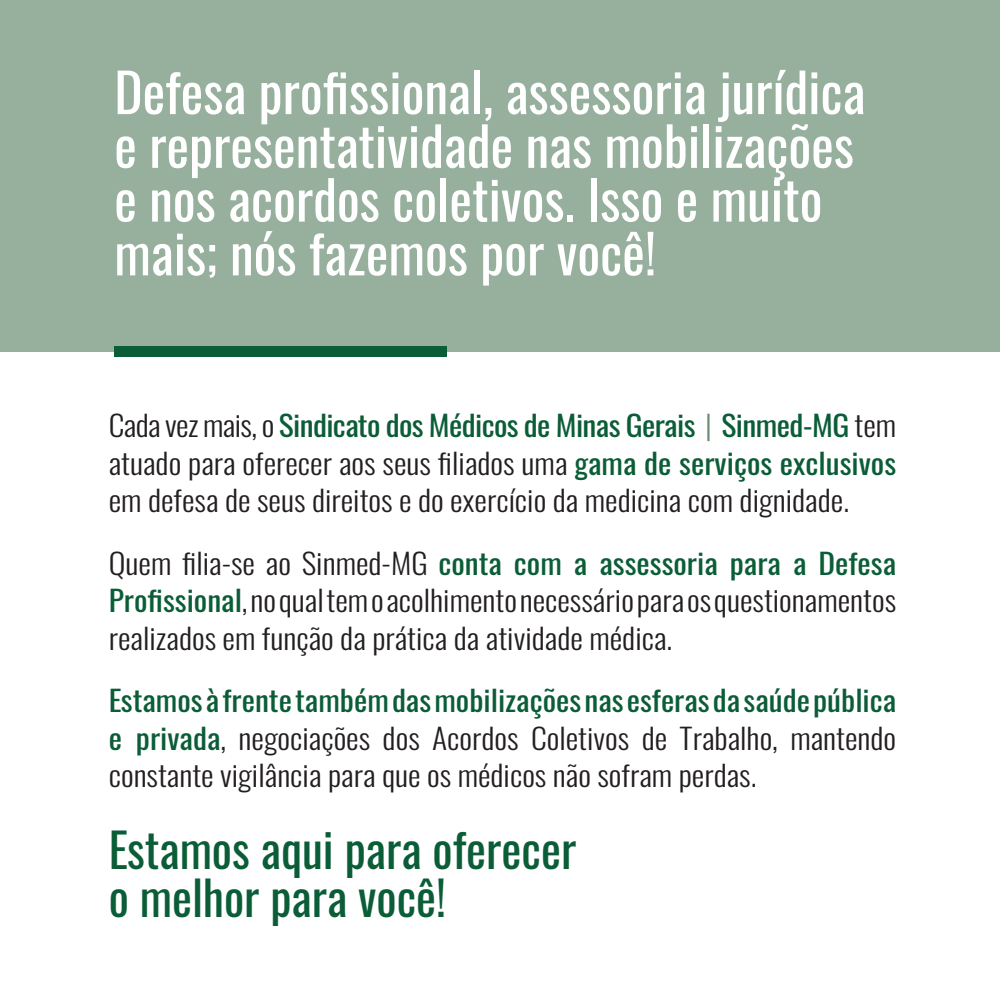
<style>
.page{position:relative;width:1000px;height:1000px;background:#fff}
.page>*{position:absolute;margin:0;border:0;box-sizing:border-box;transform-origin:0 0}
.t1{font:53.75px "Oswald";color:#fff}
.t2{font:47.5px "Oswald";color:#0b5d37}
.t3{font:300 28.75px/37.5px "Oswald";color:#231f20;text-align:justify;scale:1.1 1}
.s1{font-weight:400;color:#0b5d37}
.s2{color:#6b8e75}
</style>
<div class="page">
<div style="left:0;top:0;width:1000px;height:351px;background:#97b09e"></div>
<div style="left:114px;top:346px;width:333px;height:10px;background:#0b5d37"></div>
<p class="t1" style="left:114px;top:44px;width:753px">Defesa profissional, assessoria jurídica</p>
<p class="t1" style="left:114px;top:98px;width:741px">e representatividade nas mobilizações</p>
<p class="t1" style="left:114px;top:152px;width:710px">e nos acordos coletivos. Isso e muito</p>
<p class="t1" style="left:114px;top:206px;width:543px">mais; nós fazemos por você!</p>
<p class="t3" style="left:109px;top:404px;width:717px">Cada vez mais, o <span class="s1">Sindicato dos Médicos de Minas Gerais</span> <span class="s2">|</span> <span class="s1">Sinmed-MG</span> tem atuado para oferecer aos seus filiados uma <span class="s1">gama de serviços exclusivos </span>em defesa de seus direitos e do exercício da medicina com dignidade.</p>
<p class="t3" style="left:109px;top:541px;width:717px">Quem filia-se ao Sinmed-MG <span class="s1">conta com a assessoria para a Defesa Profissional</span>, no qual tem o acolhimento necessário para os questionamentos realizados em função da prática da atividade médica.</p>
<p class="t3" style="left:109px;top:679px;width:717px"><span class="s1">Estamos à frente também das mobilizações nas esferas da saúde pública e privada</span>, negociações dos Acordos Coletivos de Trabalho, mantendo constante vigilância para que os médicos não sofram perdas.</p>
<p class="t2" style="left:109px;top:808px;width:469px">Estamos aqui para oferecer</p>
<p class="t2" style="left:109px;top:855px;width:339px">o melhor para você!</p>
</div>
